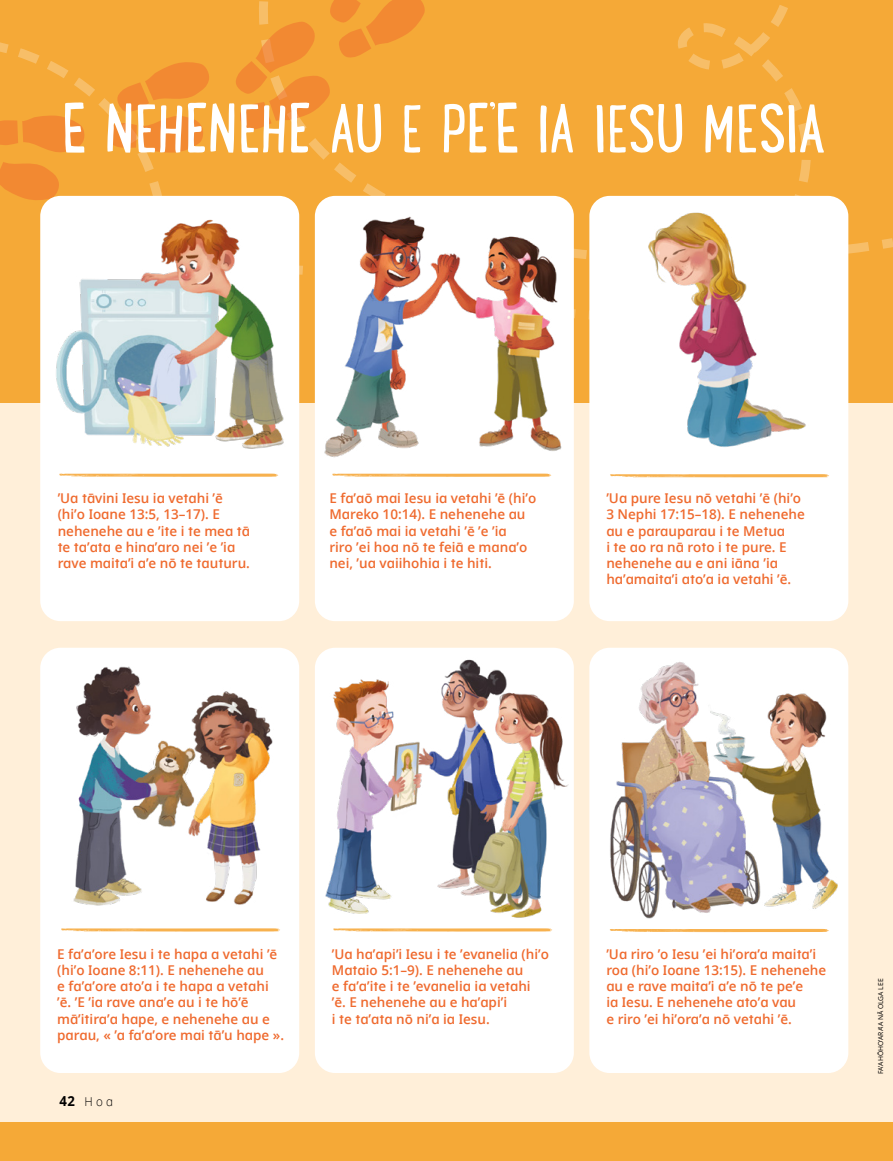
<style>
.page{position:relative;width:893px;height:1161px;background:#fff}
.page>*{position:absolute;margin:0;border:0;box-sizing:border-box;transform-origin:0 0}
.h1_lunchbox{font:73.5px "Lunch Box";letter-spacing:-.01em;color:#fff}
.t1{font:600 13.5px/16.2px "Dots Solidlds Lat";color:#ef6a2e}
.Folio_L_verso{font:300 12.3px "Dots Solidlds Lat";color:#000;scale:.95 1}
.t2{font:6.75px "Dots Solidlds Lat";color:#000}
.s1{font-weight:700;font-size:13.8px}
</style>
<div class="page">
<div style="left:0;top:385px;width:893px;height:776px;background:#ffefd9"></div>
<div style="left:824px;top:0;width:69px;height:255px;background:#f5a937"></div>
<svg style="left:800px;top:0;width:24px;height:196px;background:#f5aa3b"></svg>
<div style="left:426px;top:0;width:374px;height:403px;background:#f5a937"></div>
<div style="left:0;top:1123px;width:893px;height:38px;background:#f5a937"></div>
<svg style="left:0;top:0;width:426px;height:403px;background:#f4a337"></svg>
<div style="left:40px;top:196px;width:259px;height:425px;background:#fff;border-radius:20px"></div>
<div style="left:315px;top:196px;width:259px;height:425px;background:#fff;border-radius:20px"></div>
<div style="left:315px;top:648px;width:259px;height:425px;background:#fff;border-radius:20px"></div>
<img style="left:318px;top:648px;width:254px;height:270px">
<div style="left:40px;top:648px;width:259px;height:425px;background:#fff;border-radius:20px"></div>
<img style="left:73px;top:666px;width:200px;height:240px">
<div style="left:589px;top:196px;width:259px;height:425px;background:#fff;border-radius:20px"></div>
<img style="left:648px;top:212px;width:158px;height:235px">
<div style="left:589px;top:648px;width:259px;height:425px;background:#fff;border-radius:20px"></div>
<img style="left:610px;top:648px;width:228px;height:271px">
<img style="left:319px;top:178px;width:242px;height:280px">
<img style="left:53px;top:187px;width:238px;height:262px">
<svg style="left:610px;top:474px;width:219px;height:3px"></svg>
<svg style="left:59px;top:474px;width:220px;height:3px"></svg>
<svg style="left:332px;top:474px;width:220px;height:3px"></svg>
<svg style="left:609px;top:929px;width:220px;height:3px"></svg>
<svg style="left:333px;top:928px;width:219px;height:3px"></svg>
<svg style="left:61px;top:928px;width:219px;height:3px"></svg>
<p class="h1_lunchbox" style="left:62px;top:77px;width:766px">E NEHENEHE AU E PE’E IA IESU MESIA</p>
<p class="t1" style="left:58px;top:490px;width:194px">’Ua tāvini Iesu ia vetahi ’ē (hi’o Ioane 13:5, 13–17). E nehenehe au e ’ite i te mea tā te ta’ata e hina’aro nei ’e ’ia rave maita’i a’e nō te tauturu.</p>
<p class="t1" style="left:329px;top:490px;width:208px">E fa’aō mai Iesu ia vetahi ’ē (hi’o<br>Mareko 10:14). E nehenehe au e fa’aō mai ia vetahi ’ē ’e ’ia<br>riro ’ei hoa nō te feiā e mana’o nei, ’ua vaiihohia i te hiti.</p>
<p class="t1" style="left:606px;top:490px;width:200px">’Ua pure Iesu nō vetahi ’ē (hi’o<br>3 Nephi 17:15–18). E nehenehe au e parauparau i te Metua<br>i te ao ra nā roto i te pure. E nehenehe au e ani iāna ’ia ha’amaita’i ato’a ia vetahi ’ē.</p>
<p class="t1" style="left:57px;top:946px;width:228px">E fa’a’ore Iesu i te hapa a vetahi ’ē (hi’o Ioane 8:11). E nehenehe au<br>e faʼaʼore ato’a i te hapa a vetahi ʼē. ’E ’ia rave ana’e au i te hō’ē mā’itira’a hape, e nehenehe au e parau, « ’a fa’a’ore mai tā’u hape ».</p>
<p class="Folio_L_verso" style="left:60px;top:1092px;width:58px"><span class="s1">42</span> Hoa</p>
<p class="t1" style="left:332px;top:946px;width:219px">’Ua ha’api’i Iesu i te ’evanelia (hi’o<br>Mataio 5:1–9). E nehenehe au<br>e faʼaʼite i te ’evanelia ia vetahi<br>’ē. E nehenehe au e ha’api’i<br>i te ta’ata nō ni’a ia Iesu.</p>
<p class="t1" style="left:606px;top:946px;width:221px">’Ua riro ’o Iesu ’ei hi’ora’a maita’i roa (hi’o Ioane 13:15). E nehenehe au e rave maita’i a’e nō te pe’e<br>ia Iesu. E nehenehe ato’a vau<br>e riro ’ei hi’ora’a nō vetahi ’ē.</p>
<p class="t2" style="left:876px;top:1074px;width:97px;rotate:-90deg">FA’AHŌHO’ARA’A NĀ OLGA LEE</p>
</div>
